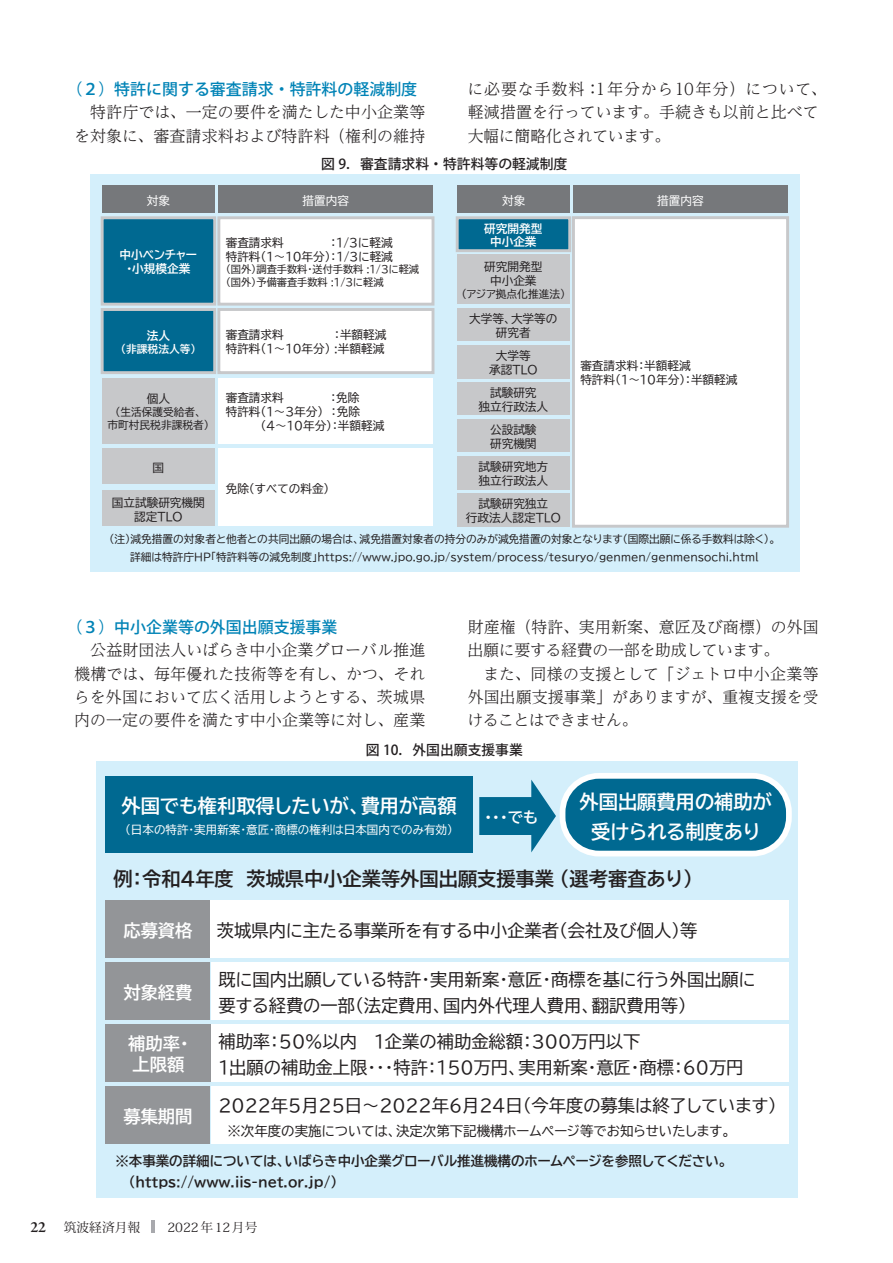
<style>
.page{position:relative;width:893px;height:1263px;background:#fff}
.page>*{position:absolute;margin:0;border:0;box-sizing:border-box;transform-origin:0 0}
.t1{font:19.2px/30px "BIZ UDP Gothic Bold";color:#fff;text-align:center}
.t2{font:19.2px "BIZ UDP Gothic Bold";color:#231f20}
.t3{font:17.25px/26.5px "BIZ UDP Gothic";color:#231f20}
.t4{font:17.25px/20.7px "BIZ UDP Gothic Bold";color:#fff}
.t5{font:300 15.9px/23.4px "UD Reimin Pr 6 N";letter-spacing:.005em;color:#231f20;text-align:justify}
.t6{font:300 15.9px/23.4px "UD Reimin Pr 6 N";letter-spacing:-.015em;color:#231f20}
.t7{font:500 15.9px "Koz Go Pr 6 N";color:#0083b6}
.t8{font:15.3px "BIZ UDP Gothic Bold";color:#fff}
.t9{font:500 13.8px "Koz Go Pr 6 N";color:#231f20}
.t10{font:13.5px/21px "BIZ UDP Gothic Bold";color:#231f20}
.t11{font:13.5px "BIZ UDP Gothic";color:#231f20}
.t12{font:12.75px "Koz Min Pr 6 N";color:#231f20}
.t13{font:11.55px/14px "BIZ UDP Gothic";color:#231f20;text-align:center}
.t14{font:11.55px "BIZ UDP Gothic";color:#fff}
.t15{font:11.55px/14px "BIZ UDP Gothic Bold";color:#fff;text-align:center}
.t16{font:10.65px/18.6px "BIZ UDP Gothic";color:#231f20;text-align:center}
.t17{font:10.65px "BIZ UDP Gothic Bold";color:#fff}
.t18{font:10.2px/12.1px "BIZ UDP Gothic";color:#231f20}
.s1{font-family:"Garamond Premr Pro";font-weight:600;font-size:15.9px}
</style>
<div class="page">
<div style="left:90px;top:174px;width:710px;height:398px;background:#d4effb"></div>
<div style="left:102px;top:186px;width:113px;height:27px;background:#76787b"></div>
<div style="left:219px;top:378px;width:214px;height:66px;background:#fff"></div>
<div style="left:458px;top:186px;width:112px;height:27px;background:#76787b"></div>
<div style="left:219px;top:186px;width:214px;height:27px;background:#76787b"></div>
<div style="left:573px;top:186px;width:214px;height:27px;background:#76787b"></div>
<div style="left:102px;top:309px;width:113px;height:64px;background:#006991"></div>
<div style="left:101px;top:308px;width:115px;height:66px;border:3px solid #c7c8ca"></div>
<div style="left:219px;top:309px;width:214px;height:64px;background:#fff"></div>
<div style="left:217px;top:308px;width:217px;height:66px;border:3px solid #c7c8ca"></div>
<div style="left:102px;top:449px;width:113px;height:35px;background:#c7c8ca"></div>
<div style="left:102px;top:490px;width:113px;height:36px;background:#c7c8ca"></div>
<div style="left:219px;top:449px;width:214px;height:77px;background:#fff"></div>
<div style="left:102px;top:378px;width:113px;height:66px;background:#c7c8ca"></div>
<div style="left:457px;top:345px;width:113px;height:33px;background:#c7c8ca"></div>
<div style="left:457px;top:308px;width:113px;height:33px;background:#c7c8ca"></div>
<div style="left:457px;top:218px;width:113px;height:33px;background:#006991"></div>
<div style="left:456px;top:216px;width:115px;height:36px;border:3px solid #c7c8ca"></div>
<div style="left:457px;top:419px;width:113px;height:33px;background:#c7c8ca"></div>
<div style="left:457px;top:382px;width:113px;height:33px;background:#c7c8ca"></div>
<div style="left:457px;top:493px;width:113px;height:33px;background:#c7c8ca"></div>
<div style="left:573px;top:218px;width:215px;height:308px;background:#fff"></div>
<div style="left:572px;top:216px;width:217px;height:312px;border:3px solid #c7c8ca"></div>
<div style="left:457px;top:456px;width:113px;height:33px;background:#c7c8ca"></div>
<div style="left:219px;top:218px;width:214px;height:86px;background:#fff"></div>
<div style="left:217px;top:216px;width:217px;height:90px;border:3px solid #c7c8ca"></div>
<div style="left:102px;top:218px;width:113px;height:86px;background:#006991"></div>
<div style="left:101px;top:216px;width:115px;height:90px;border:3px solid #c7c8ca"></div>
<div style="left:457px;top:255px;width:113px;height:49px;background:#c7c8ca"></div>
<div style="left:97px;top:761px;width:701px;height:436px;background:#d4effb"></div>
<div style="left:563px;top:776px;width:226px;height:77px;background:#006991;border-radius:36px"></div>
<div style="left:560px;top:773px;width:232px;height:83px;border:6px solid #fff;border-radius:36px"></div>
<div style="left:105px;top:776px;width:368px;height:76px;background:#006991"></div>
<svg style="left:479px;top:780px;width:77px;height:72px"></svg>
<div style="left:105px;top:900px;width:105px;height:58px;background:#939598"></div>
<div style="left:210px;top:900px;width:579px;height:58px;background:#fff"></div>
<div style="left:105px;top:962px;width:105px;height:58px;background:#939598"></div>
<div style="left:105px;top:1024px;width:107px;height:57px;background:#939598"></div>
<div style="left:105px;top:1086px;width:105px;height:57px;background:#939598"></div>
<div style="left:211px;top:962px;width:578px;height:58px;background:#fff"></div>
<div style="left:211px;top:1024px;width:578px;height:57px;background:#fff"></div>
<div style="left:211px;top:1113px;width:578px;height:30px;background:#fff"></div>
<div style="left:211px;top:1086px;width:578px;height:37px;background:#fff"></div>
<hr style="left:151px;top:1220px;width:4px;height:13px;background:#a8a9ad">
<p class="t7" style="left:66px;top:80px;width:352px">（２）特許に関する審査請求・特許料の軽減制度</p>
<p class="t5" style="left:74px;top:100px;width:353px;text-align:right">特許庁では、一定の要件を満たした中小企業等を対象に、審査請求料および特許料（権利の維持</p>
<p class="t5" style="left:467px;top:77px;width:361px;text-align:left">に必要な手数料：1年分から10年分）について、軽減措置を行っています。手続きも以前と比べて大幅に簡略化されています。</p>
<p class="t9" style="left:321px;top:156px;width:248px">図 9．審査請求料・特許料等の軽減制度</p>
<p class="t14" style="left:147px;top:194px;width:25px">対象</p>
<p class="t14" style="left:303px;top:194px;width:48px">措置内容</p>
<p class="t14" style="left:502px;top:194px;width:25px">対象</p>
<p class="t14" style="left:657px;top:194px;width:48px">措置内容</p>
<p class="t15" style="left:120px;top:248px;width:79px">中小ベンチャー・小規模企業</p>
<p class="t13" style="left:226px;top:236px;width:60px">審査請求料</p>
<p class="t13" style="left:226px;top:236px;width:169px;text-align:right">：1/3に軽減<br>特許料（１～10年分）：1/3に軽減</p>
<p class="t18" style="left:226px;top:263px;width:195px">（国外）調査手数料・送付手数料 :1/3に軽減（国外）予備審査手数料 :1/3に軽減</p>
<p class="t15" style="left:484px;top:221px;width:60px">研究開発型中小企業</p>
<p class="t13" style="left:484px;top:260px;width:60px">研究開発型中小企業</p>
<p class="t16" style="left:461px;top:285px;width:106px">（アジア拠点化推進法）</p>
<p class="t15" style="left:147px;top:329px;width:25px">法人</p>
<p class="t17" style="left:121px;top:343px;width:76px">（非課税法人等）</p>
<p class="t13" style="left:147px;top:392px;width:25px">個人</p>
<p class="t16" style="left:108px;top:406px;width:103px;line-height:12.8px">（生活保護受給者、<br>市町村民税非課税者）</p>
<p class="t13" style="left:226px;top:328px;width:60px">審査請求料</p>
<p class="t13" style="left:226px;top:328px;width:162px;text-align:right">：半額軽減<br>特許料（１～10年分） :半額軽減</p>
<p class="t13" style="left:226px;top:391px;width:60px">審査請求料</p>
<p class="t13" style="left:330px;top:391px;width:31px">：免除</p>
<p class="t13" style="left:226px;top:405px;width:136px">特許料（１～３年分） ：免除</p>
<p class="t13" style="left:261px;top:419px;width:125px">（４～10年分）：半額軽減</p>
<p class="t13" style="left:469px;top:312px;width:90px">大学等、大学等の研究者</p>
<p class="t13" style="left:489px;top:349px;width:50px">大学等承認ＴＬＯ</p>
<p class="t13" style="left:478px;top:386px;width:71px">試験研究<br>独立行政法人</p>
<p class="t13" style="left:490px;top:423px;width:48px;text-align:left">公設試験研究機関</p>
<p class="t13" style="left:580px;top:359px;width:159px;text-align:left">審査請求料：半額軽減<br>特許料（１～10年分）：半額軽減</p>
<p class="t13" style="left:153px;top:460px;width:13px">国</p>
<p class="t13" style="left:112px;top:495px;width:94px">国立試験研究機関認定TLO</p>
<p class="t13" style="left:226px;top:481px;width:105px">免除（すべての料金）</p>
<p class="t13" style="left:478px;top:460px;width:71px;text-align:left">試験研究地方独立行政法人</p>
<p class="t13" style="left:466px;top:497px;width:96px">試験研究独立<br>行政法人認定ＴＬＯ</p>
<p class="t16" style="left:109px;top:529px;width:668px">（注）減免措置の対象者と他者との共同出願の場合は、減免措置対象者の持分のみが減免措置の対象となります（国際出願に係る手数料は除く）。詳細は特許庁ＨＰ「特許料等の減免制度」https://www.jpo.go.jp/system/process/tesuryo/genmen/genmensochi.html</p>
<p class="t7" style="left:66px;top:618px;width:273px">（３）中小企業等の外国出願支援事業</p>
<p class="t5" style="left:74px;top:638px;width:353px;text-indent:16px">公益財団法人いばらき中小企業グローバル推進機構では、毎年優れた技術等を有し、かつ、それらを外国において広く活用しようとする、茨城県内の一定の要件を満たす中小企業等に対し、産業</p>
<p class="t6" style="left:467px;top:614px;width:353px">財産権（特許、実用新案、意匠及び商標）の外国出願に要する経費の一部を助成しています。</p>
<p class="t5" style="left:467px;top:661px;width:353px;text-indent:16px">また、同様の支援として「ジェトロ中小企業等外国出願支援事業」がありますが、重複支援を受けることはできません。</p>
<p class="t9" style="left:366px;top:742px;width:159px">図 10．外国出願支援事業</p>
<p class="t1" style="left:580px;top:786px;width:194px">外国出願費用の補助が受けられる制度あり</p>
<p class="t2" style="left:113px;top:869px;width:581px">例：令和４年度 茨城県中小企業等外国出願支援事業（選考審査あり）</p>
<p class="t1" style="left:122px;top:790px;width:337px">外国でも権利取得したいが、費用が高額</p>
<p class="t14" style="left:125px;top:823px;width:329px">(日本の特許・実用新案・意匠・商標の権利は日本国内でのみ有効)</p>
<p class="t8" style="left:485px;top:809px;width:55px">・・・でも</p>
<p class="t4" style="left:123px;top:920px;width:71px">応募資格</p>
<p class="t3" style="left:217px;top:917px;width:482px">茨城県内に主たる事業所を有する中小企業者（会社及び個人）等</p>
<p class="t4" style="left:123px;top:982px;width:71px">対象経費</p>
<p class="t4" style="left:128px;top:1033px;width:62px">補助率・上限額</p>
<p class="t4" style="left:123px;top:1106px;width:71px">募集期間</p>
<p class="t3" style="left:218px;top:966px;width:539px">既に国内出願している特許・実用新案・意匠・商標を基に行う外国出願に要する経費の一部（法定費用、国内外代理人費用、翻訳費用等）</p>
<p class="t3" style="left:218px;top:1028px;width:527px">補助率：５０％以内 １企業の補助金総額：300万円以下<br>１出願の補助金上限・・・特許：150万円、実用新案・意匠・商標：60万円</p>
<p class="t3" style="left:218px;top:1092px;width:560px">2022年5月25日～2022年6月24日（今年度の募集は終了しています）</p>
<p class="t11" style="left:227px;top:1124px;width:504px">※次年度の実施については、決定次第下記機構ホームページ等でお知らせいたします。</p>
<p class="t10" style="left:129px;top:1150px;width:600px;text-indent:-13px">※本事業の詳細については、いばらき中小企業グローバル推進機構のホームページを参照してください。（https://www.iis-net.or.jp/）</p>
<p class="t12" style="left:30px;top:1220px;width:229px"><span class="s1">22</span> 筑波経済月報　　 2022年 12月号</p>
</div>
